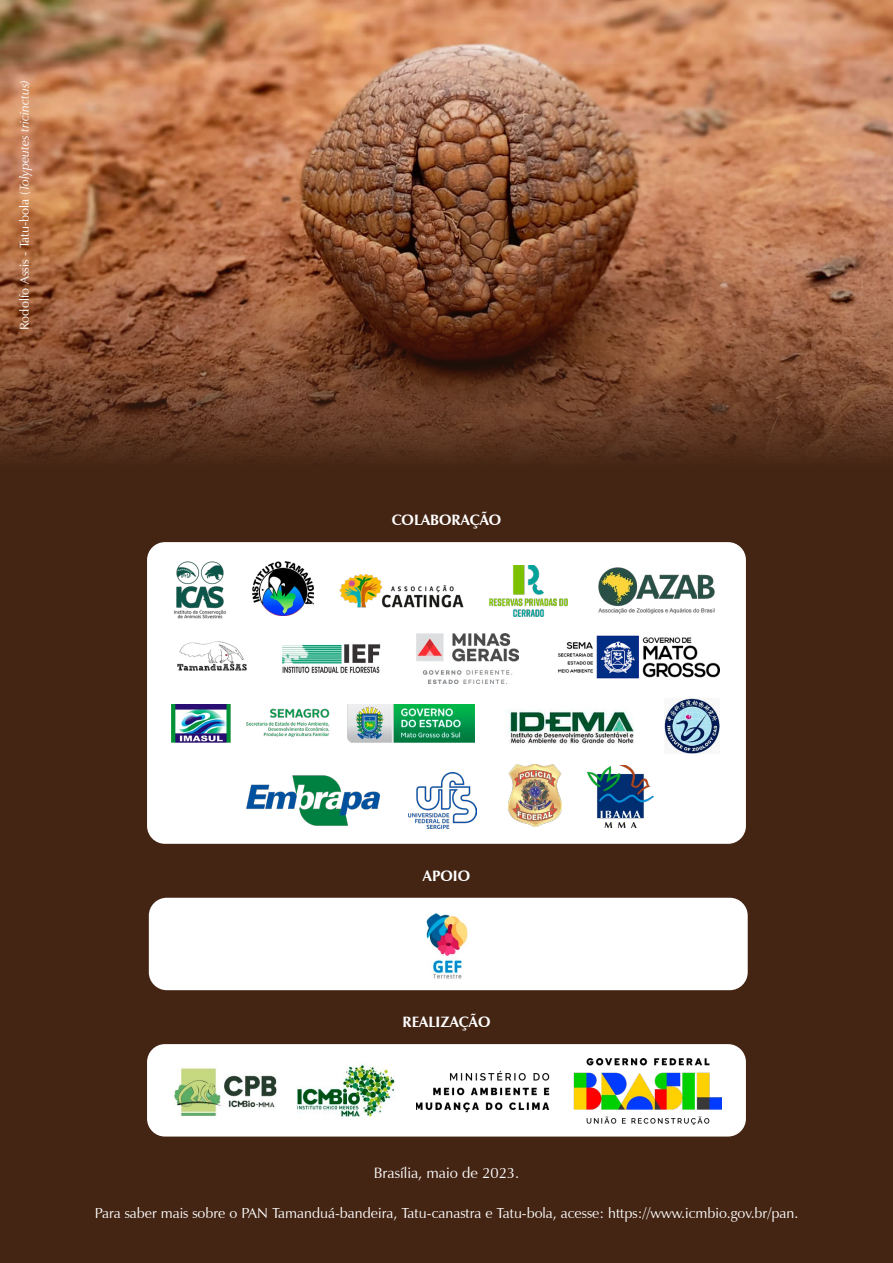
<style>
.page{position:relative;width:893px;height:1263px;background:#fff}
.page>*{position:absolute;margin:0;border:0;box-sizing:border-box;transform-origin:0 0}
.t1{font:700 15px "Zapf Humanist 601 BT";color:#fff}
.t2{font:15px "Zapf Humanist 601 BT";color:#fff}
.t3{font:14.4px "Zapf Humanist 601 BT";color:#fff}
.t4{font:12.75px "Zapf Humanist 601 BT";color:#fff}
.s1{font-style:italic}
</style>
<div class="page">
<div style="left:0;top:65px;width:893px;height:1198px;background:#442514"></div>
<img style="left:0;top:0;width:893px;height:459px">
<div style="left:147px;top:542px;width:599px;height:302px;background:#fff;border-radius:18px"></div>
<img style="left:599px;top:567px;width:115px;height:47px">
<img style="left:490px;top:565px;width:77px;height:52px">
<img style="left:173px;top:561px;width:54px;height:58px">
<img style="left:252px;top:561px;width:61px;height:55px">
<img style="left:339px;top:574px;width:125px;height:34px">
<img style="left:665px;top:699px;width:54px;height:54px">
<img style="left:507px;top:709px;width:127px;height:35px">
<img style="left:171px;top:705px;width:304px;height:37px">
<img style="left:588px;top:765px;width:65px;height:62px">
<img style="left:508px;top:765px;width:53px;height:61px">
<img style="left:246px;top:775px;width:134px;height:51px">
<img style="left:409px;top:772px;width:67px;height:56px">
<img style="left:283px;top:634px;width:236px;height:50px">
<img style="left:557px;top:635px;width:162px;height:44px">
<img style="left:177px;top:641px;width:70px;height:30px">
<div style="left:147px;top:1044px;width:599px;height:92px;background:#fff;border-radius:18px"></div>
<img style="left:174px;top:1064px;width:221px;height:53px">
<img style="left:416px;top:1058px;width:305px;height:66px">
<div style="left:149px;top:898px;width:599px;height:92px;background:#fff;border-radius:18px"></div>
<img style="left:426px;top:913px;width:42px;height:66px">
<p class="t4" style="left:16px;top:330px;width:252px;rotate:-90deg">Rodolfo Assis - Tatu-bola (<span class="s1">Tolypeutes tricinctus)</span></p>
<p class="t1" style="left:392px;top:511px;width:111px">COLABORAÇÃO</p>
<p class="t1" style="left:423px;top:866px;width:49px">APOIO</p>
<p class="t1" style="left:403px;top:1013px;width:89px">REALIZAÇÃO</p>
<p class="t2" style="left:374px;top:1163px;width:147px">Brasília, maio de 2023.</p>
<p class="t3" style="left:95px;top:1204px;width:705px">Para saber mais sobre o PAN Tamanduá-bandeira, Tatu-canastra e Tatu-bola, acesse: https://www.icmbio.gov.br/pan.</p>
</div>
